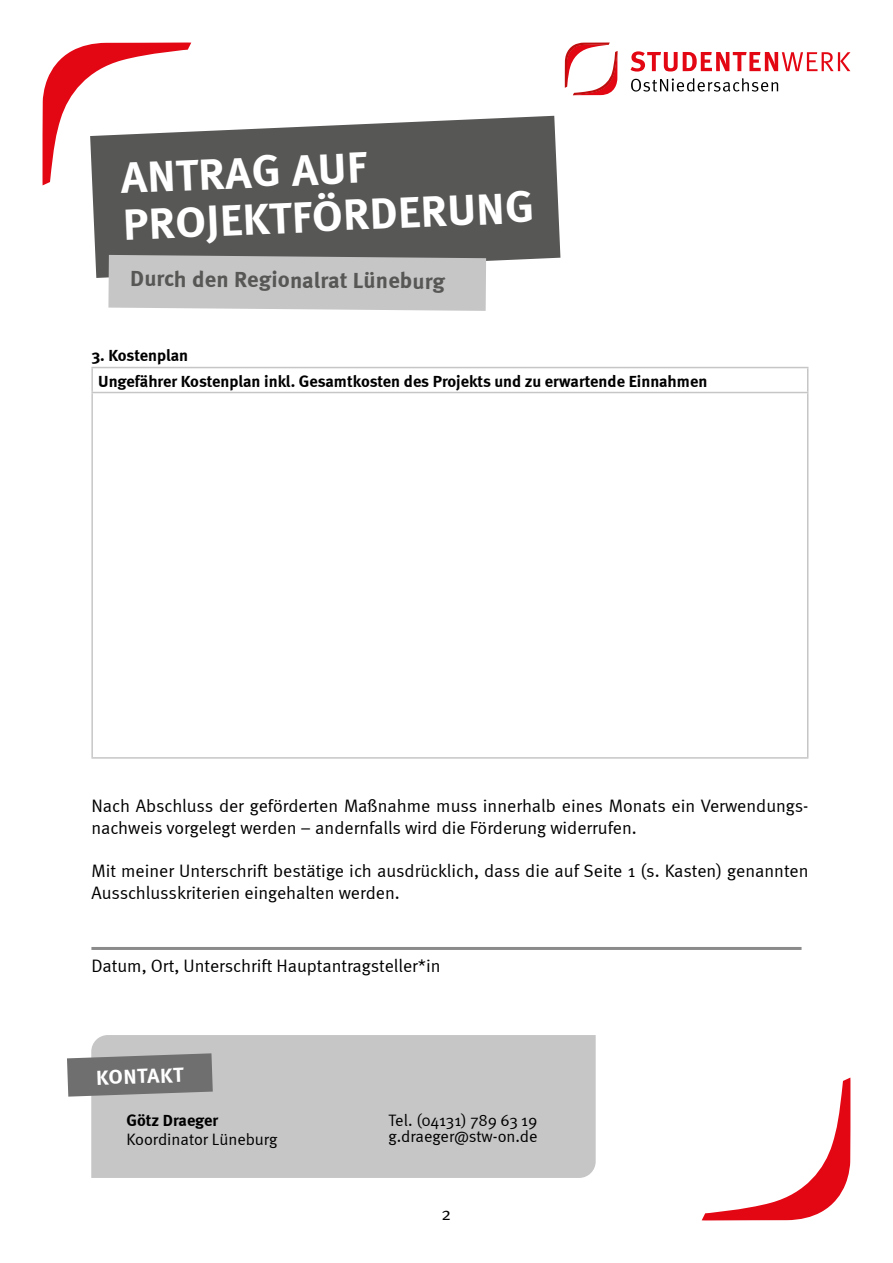
<style>
.page{position:relative;width:893px;height:1263px;background:#fff}
.page>*{position:absolute;margin:0;border:0;box-sizing:border-box;transform-origin:0 0}
.t1{font:700 45px/47.5px "Meta";color:#fff}
.t2{font:700 22.5px "Meta";color:#575756}
.t3{font:700 21px "Meta";color:#fff}
.t4{font:18px/21.6px "Meta Normal";color:#000}
.t5{font:700 16.5px/25.7px "Meta";color:#000}
.t6{font:16.5px/16.5px "Meta Normal";letter-spacing:-.005em;color:#000}
</style>
<div class="page">
<svg style="left:92px;top:116px;width:468px;height:162px;background:#636363"></svg>
<svg style="left:108px;top:255px;width:378px;height:56px;background:#c4c4c4"></svg>
<hr style="left:91px;top:367px;width:717px;height:1px;background:#c6c6c6">
<hr style="left:91px;top:368px;width:2px;height:24px;background:#c6c6c6">
<svg style="left:807px;top:368px;width:1px;height:24px"></svg>
<hr style="left:91px;top:392px;width:717px;height:1px;background:#c6c6c6">
<hr style="left:91px;top:393px;width:2px;height:364px;background:#c6c6c6">
<hr style="left:807px;top:393px;width:1px;height:364px;background:#c6c6c6">
<hr style="left:91px;top:757px;width:717px;height:2px;background:#c6c6c6">
<hr style="left:91px;top:947px;width:710px;height:3px;background:#706f6f">
<svg style="left:631px;top:78px;width:147px;height:14px"></svg>
<svg style="left:631px;top:51px;width:219px;height:21px"></svg>
<svg style="left:565px;top:43px;width:52px;height:52px"></svg>
<svg style="left:43px;top:43px;width:148px;height:142px"></svg>
<svg style="left:702px;top:1077px;width:148px;height:143px"></svg>
<div style="left:91px;top:1035px;width:505px;height:143px;background:#c6c6c6"></div>
<svg style="left:67px;top:1053px;width:146px;height:43px;background:#7b7a7a"></svg>
<h1 class="t1" style="left:119px;top:154px;width:413px;rotate:-3deg">ANTRAG AUF<br>PROJEKTFÖRDERUNG</h1>
<p class="t2" style="left:131px;top:264px;width:316px;rotate:1deg">Durch den Regionalrat Lüneburg</p>
<p class="t5" style="left:98px;top:342px;width:611px;text-indent:-7px">3. Kostenplan<br>Ungefährer Kostenplan inkl. Gesamtkosten des Projekts und zu erwartende Einnahmen</p>
<p class="t4" style="left:91px;top:795px;width:719px">Nach Abschluss der geförderten Maßnahme muss innerhalb eines Monats ein Verwendungs&shy;nachweis vorgelegt werden – andernfalls wird die Förderung widerrufen.</p>
<p class="t4" style="left:91px;top:860px;width:719px">Mit meiner Unterschrift bestätige ich ausdrücklich, dass die auf Seite 1 (s. Kasten) genannten<br>Ausschlusskriterien eingehalten werden.</p>
<p class="t4" style="left:91px;top:954px;width:351px">Datum, Ort, Unterschrift Hauptantragsteller*in</p>
<p class="t3" style="left:96px;top:1065px;width:89px;rotate:-2deg">KONTAKT</p>
<p class="t5" style="left:126px;top:1107px;width:93px">Götz Draeger</p>
<p class="t6" style="left:126px;top:1131px;width:152px">Koordinator Lüneburg</p>
<p class="t6" style="left:389px;top:1111px;width:151px">Tel. (04131) 789 63 19 g.draeger@stw-on.de</p>
<p class="t4" style="left:442px;top:1202px;width:11px">2</p>
</div>
